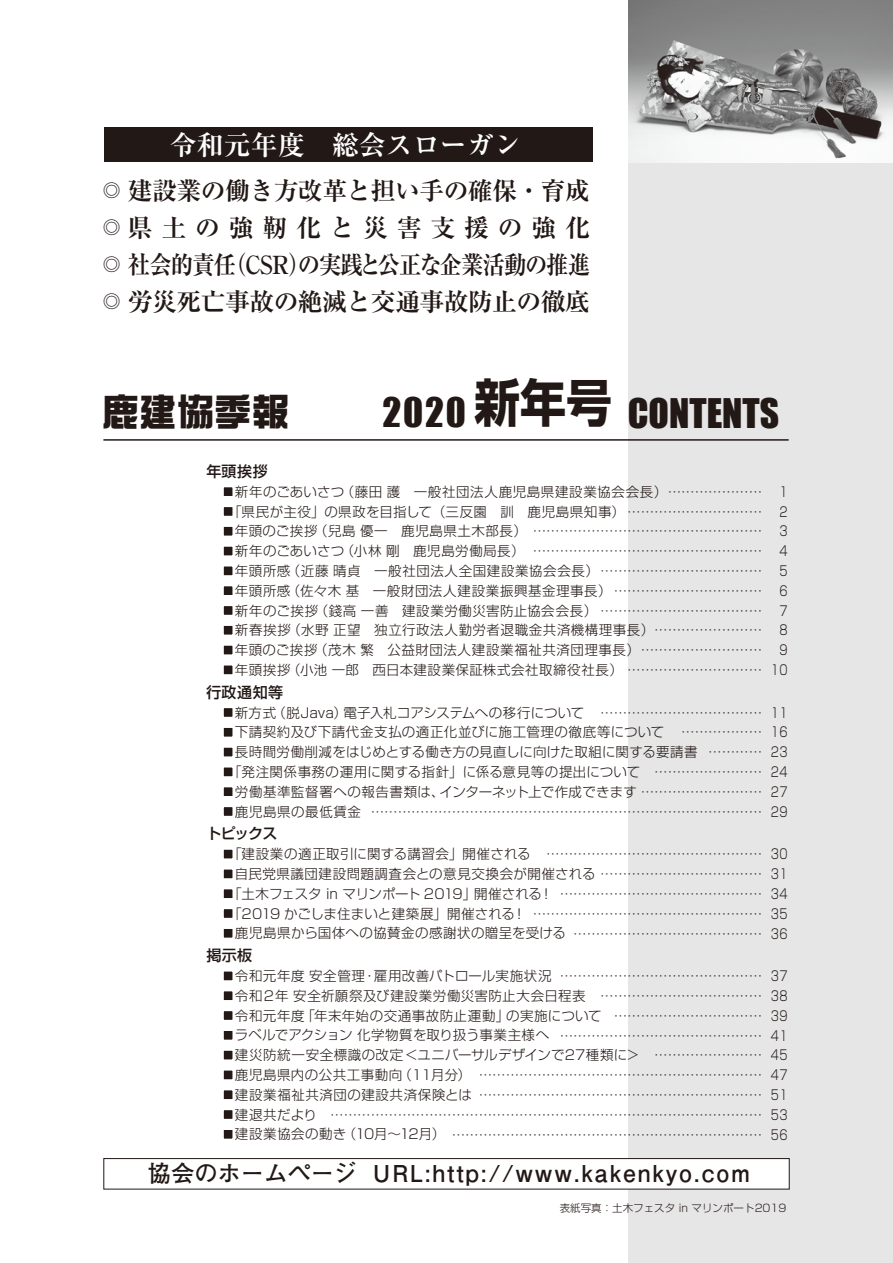
<style>
.page{position:relative;width:893px;height:1263px;background:#fff}
.page>*{position:absolute;margin:0;border:0;box-sizing:border-box;transform-origin:0 0}
.t1{font:37.5px "Impact";color:#221815}
.t2{font:37.5px "DF So Gei W9 WIN RKSJ H";color:#221815}
.t3{font:700 27px "Ryumin Pro";color:#fff}
.t4{font:700 24.9px/37.2px "Ryumin Pro";letter-spacing:-.025em;color:#221815;text-align:justify}
.t5{font:700 23.25px "Futo Go B101 Pro";letter-spacing:.075em;color:#221815}
.t6{font:700 17.85px/37px "Ryumin Pro";color:#221815;text-align:justify}
.t7{font:500 15px "Shin Go Pro";letter-spacing:.025em;color:#221815}
.t8{font:300 13.5px/19.8px "Shin Go Pro";letter-spacing:.035em;color:#221815;text-align:right}
.t9{font:300 13.5px "Shin Go Pro";letter-spacing:.015em;color:#221815}
.t10{font:300 13.5px/19.8px "Shin Go Pro";letter-spacing:.035em;color:#221815;text-align:justify;scale:.8 1}
.t11{font:300 13.5px "Shin Go Pro";color:#221815}
.t12{font:300 13.5px "Shin Go Pro";letter-spacing:-.015em;color:#221815}
.t13{font:300 13.5px "Shin Go Pro";letter-spacing:.005em;color:#221815}
.t14{font:300 10.5px "Shin Go Pro";color:#221815}
.s1{font-family:"Shin Go Pro";font-weight:700;font-size:51px}
</style>
<div class="page">
<div style="left:629px;top:0;width:264px;height:1263px;background:#e6e6e6"></div>
<img style="left:629px;top:0;width:264px;height:162px">
<hr style="left:103px;top:439px;width:686px;height:2px;background:#221815">
<div style="left:104px;top:128px;width:489px;height:34px;background:#221815"></div>
<div style="left:104px;top:1158px;width:685px;height:31px;background:#fff;border:1px solid #221815"></div>
<h2 class="t3" style="left:170px;top:124px;width:353px">令和元年度　総会スローガン</h2>
<h3 class="t6" style="left:103px;top:171px;width:19px">◎ ◎ ◎ ◎</h3>
<h3 class="t4" style="left:128px;top:170px;width:464px">建設業の働き方改革と担い手の確保・育成県土の強靭化と災害支援の強化社会的責任（CSR）の実践と公正な企業活動の推進労災死亡事故の絶滅と交通事故防止の徹底</h3>
<h1 class="t2" style="left:102px;top:393px;width:189px">鹿建協季報</h1>
<p class="t7" style="left:206px;top:459px;width:63px">年頭挨拶</p>
<h1 class="t1" style="left:382px;top:384px;width:398px">2020 <span class="s1">新年号</span> CONTENTS</h1>
<p class="t8" style="left:221px;top:480px;width:542px">■新年のごあいさつ（藤田 護　一般社団法人鹿児島県建設業協会会長）…………………</p>
<p class="t8" style="left:221px;top:500px;width:542px">■「県民が主役」の県政を目指して（三反園　訓　鹿児島県知事） …………………………</p>
<p class="t8" style="left:221px;top:520px;width:542px">■年頭のご挨拶（兒島 優一　鹿児島県土木部長） …………………………………………… ……………………………………………</p>
<p class="t8" style="left:221px;top:559px;width:542px">■年頭所感（近藤 晴貞　一般社団法人全国建設業協会会長）………………………………</p>
<p class="t8" style="left:221px;top:579px;width:542px">■年頭所感（佐々木 基　一般財団法人建設業振興基金理事長）……………………………</p>
<p class="t8" style="left:221px;top:599px;width:542px">■新年のご挨拶（錢高 一善　建設業労働災害防止協会会長） ………………………………</p>
<p class="t8" style="left:221px;top:619px;width:542px">■新春挨拶（水野 正望　独立行政法人勤労者退職金共済機構理事長）……………………</p>
<p class="t8" style="left:221px;top:638px;width:542px">■年頭のご挨拶（茂木 繁　公益財団法人建設業福祉共済団理事長）………………………</p>
<p class="t8" style="left:221px;top:658px;width:542px">■年頭挨拶（小池 一郎　西日本建設業保証株式会社取締役社長） …………………………</p>
<p class="t8" style="left:600px;top:701px;width:163px">……………………………… ………………<br>………… ……………………</p>
<p class="t8" style="left:221px;top:780px;width:542px">■労働基準監督署への報告書類は、インターネット上で作成できます ……………………… ……………………………………………………………………………</p>
<p class="t8" style="left:221px;top:539px;width:305px">■新年のごあいさつ（小林 剛　鹿児島労働局長）</p>
<p class="t7" style="left:206px;top:680px;width:78px">行政通知等</p>
<p class="t11" style="left:221px;top:701px;width:365px">■新方式（脱Java）電子入札コアシステムへの移行について</p>
<p class="t8" style="left:221px;top:721px;width:445px">■下請契約及び下請代金支払の適正化並びに施工管理の徹底等について</p>
<p class="t9" style="left:221px;top:741px;width:478px">■長時間労働削減をはじめとする働き方の見直しに向けた取組に関する要請書</p>
<p class="t8" style="left:221px;top:760px;width:420px">■「発注関係事務の運用に関する指針」に係る意見等の提出について</p>
<p class="t8" style="left:221px;top:800px;width:141px">■鹿児島県の最低賃金</p>
<p class="t7" style="left:206px;top:821px;width:73px">トピックス</p>
<p class="t8" style="left:221px;top:842px;width:311px">■「建設業の適正取引に関する講習会」開催される</p>
<p class="t12" style="left:221px;top:883px;width:333px">■「土木フェスタ in マリンポート 2019」開催される！</p>
<p class="t9" style="left:221px;top:902px;width:306px">■「2019 かごしま住まいと建築展」開催される！</p>
<p class="t8" style="left:221px;top:922px;width:346px">■鹿児島県から国体への協賛金の感謝状の贈呈を受ける</p>
<p class="t7" style="left:206px;top:943px;width:47px">掲示板</p>
<p class="t8" style="left:221px;top:964px;width:332px">■令和元年度 安全管理・雇用改善パトロール実施状況</p>
<p class="t8" style="left:221px;top:984px;width:366px">■令和２年 安全祈願祭及び建設業労働災害防止大会日程表</p>
<p class="t8" style="left:221px;top:1004px;width:382px">■令和元年度「年末年始の交通事故防止運動」の実施について</p>
<p class="t13" style="left:221px;top:1024px;width:329px">■ラベルでアクション 化学物質を取り扱う事業主様へ</p>
<p class="t8" style="left:221px;top:1043px;width:419px">■建災防統一安全標識の改定 &lt;ユニバーサルデザインで27種類に&gt;</p>
<p class="t8" style="left:221px;top:1063px;width:251px">■鹿児島県内の公共工事動向（１１月分）</p>
<p class="t8" style="left:221px;top:1083px;width:252px">■建設業福祉共済団の建設共済保険とは</p>
<p class="t8" style="left:221px;top:1103px;width:97px">■建退共だより</p>
<p class="t8" style="left:221px;top:1123px;width:226px">■建設業協会の動き（10月～12月）</p>
<p class="t8" style="left:546px;top:843px;width:217px">…………………………………………</p>
<p class="t8" style="left:221px;top:862px;width:542px">■自民党県議団建設問題調査会との意見交換会が開催される ……………………………… ………………………………………<br>……………………………………………<br>……………………………………</p>
<p class="t8" style="left:330px;top:964px;width:433px">………………………………………<br>………………………………<br>……………………………<br>………………………………………<br>……………………<br>……………………………………………………… ……………………………………………………… …………………………………………………………………………………… ……………………………………………………………</p>
<h3 class="t5" style="left:148px;top:1154px;width:604px">協会のホームページ URL:http://www.kakenkyo.com</h3>
<p class="t10" style="left:771px;top:480px;width:23px;text-align:right">1<br>2<br>3<br>4<br>5<br>6<br>7<br>8<br>9<br>10</p>
<p class="t10" style="left:771px;top:701px;width:23px">11<br>16<br>23<br>24<br>27<br>29</p>
<p class="t10" style="left:771px;top:843px;width:23px">30<br>31<br>34<br>35<br>36</p>
<p class="t10" style="left:771px;top:964px;width:23px">37<br>38<br>39<br>41<br>45<br>47<br>51<br>53<br>56</p>
<p class="t14" style="left:560px;top:1199px;width:228px">表紙写真：土木フェスタ in マリンポート2019</p>
</div>
